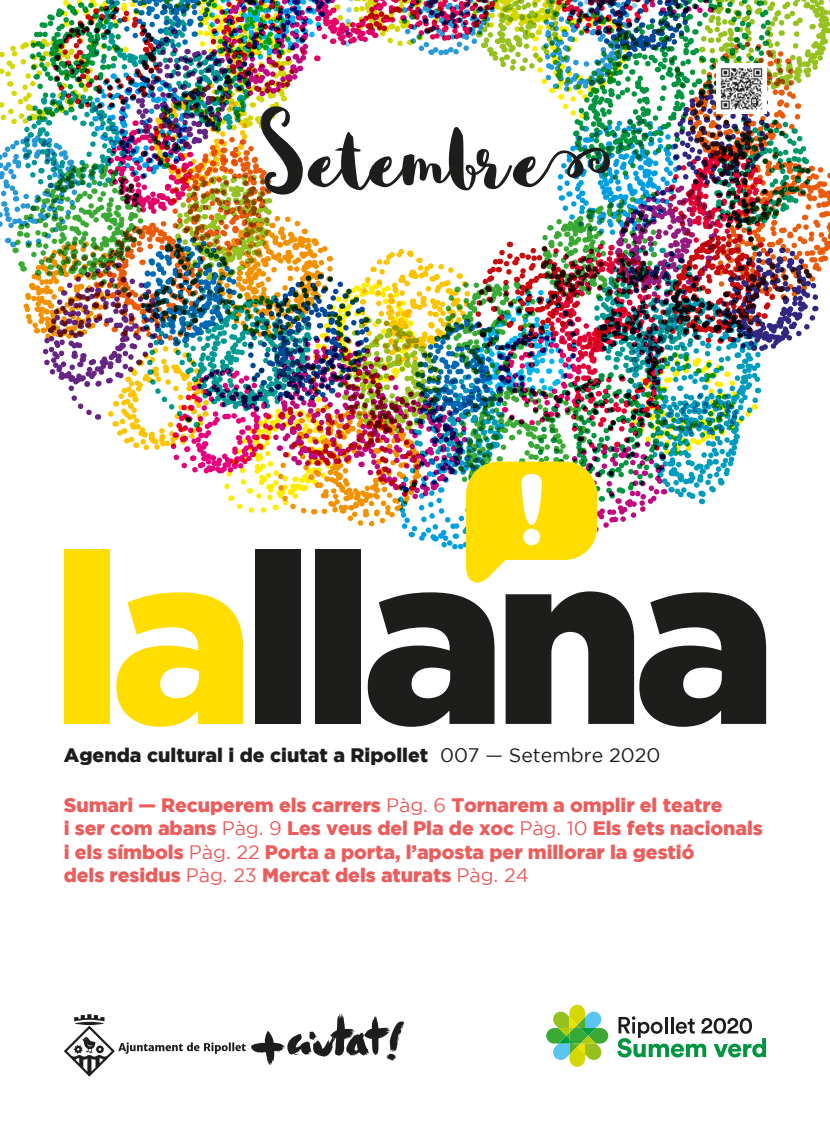
<style>
.page{position:relative;width:830px;height:1132px;background:#fff}
.page>*{position:absolute;margin:0;border:0;box-sizing:border-box;transform-origin:0 0}
.t1{font:113.85px "Sophia";letter-spacing:-.045em;color:#1d1d1b}
.t2{font:900 19.5px/23.4px "Gotham";letter-spacing:-.005em;color:#eb5d5c}
.t3{font:900 19.5px "Gotham";color:#1d1d1b}
.s1{font-family:"Sophia Right"}
.s2{font-weight:400}
</style>
<div class="page">
<svg style="left:64px;top:1013px;width:340px;height:63px"></svg>
<svg style="left:546px;top:1004px;width:62px;height:62px"></svg>
<svg style="left:617px;top:1016px;width:148px;height:41px"></svg>
<img style="left:0;top:0;width:830px;height:726px">
<div style="left:255px;top:549px;width:46px;height:174px;background:#1d1d1b"></div>
<h1 class="t1" style="left:258px;top:90px;width:353px">Setembr<span class="s1">e</span></h1>
<p class="t3" style="left:64px;top:743px;width:598px">Agenda cultural i de ciutat a Ripollet <span class="s2">007 — Setembre 2020</span></p>
<p class="t2" style="left:64px;top:792px;width:700px">Sumari — Recuperem els carrers <span class="s2">Pàg. 6</span> Tornarem a omplir el teatre<br>i ser com abans <span class="s2">Pàg. 9</span> Les veus del Pla de xoc <span class="s2">Pàg. 10</span> Els fets nacionals i els símbols <span class="s2">Pàg. 22</span> Porta a porta, l’aposta per millorar la gestió<br>dels residus <span class="s2">Pàg. 23</span> Mercat dels aturats <span class="s2">Pàg. 24</span></p>
</div>
